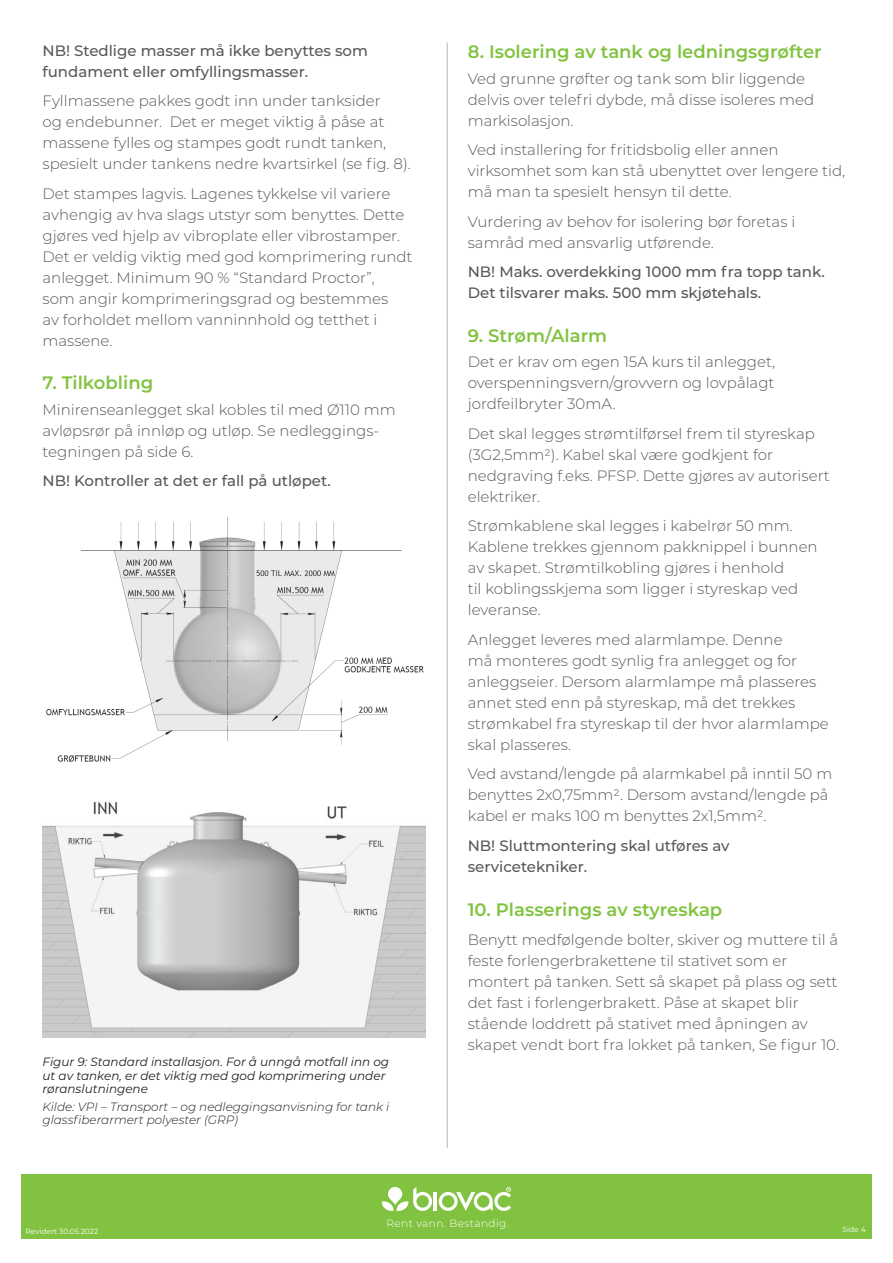
<style>
.page{position:relative;width:893px;height:1263px;background:#fff}
.page>*{position:absolute;margin:0;border:0;box-sizing:border-box;transform-origin:0 0}
.t1{font:600 18px "Montserrat";color:#81c340}
.t2{font:300 15px/21px "Montserrat";color:#57585a}
.t3{font:500 15px/21px "Montserrat";color:#57585a}
.t4{font:italic 12px/13.5px "Montserrat";color:#231f20}
.t5{font:italic 300 12px/13.5px "Montserrat";color:#231f20}
.t6{font:300 10.5px "Montserrat";letter-spacing:.04em;color:#fff}
.t7{font:7.5px "Montserrat";color:#fff}
</style>
<div class="page">
<hr style="left:447px;top:43px;width:1px;height:1104px;background:#bbb5bb">
<div style="left:21px;top:1174px;width:851px;height:65px;background:#81c340"></div>
<hr style="left:434px;top:1192px;width:3px;height:19px;background:#fff">
<svg style="left:439px;top:1187px;width:72px;height:24px"></svg>
<svg style="left:382px;top:1187px;width:50px;height:24px"></svg>
<img style="left:46px;top:517px;width:378px;height:245px">
<img style="left:43px;top:801px;width:382px;height:236px">
<p class="t3" style="left:43px;top:39px;width:327px">NB! Stedlige masser må ikke benyttes som fundament eller omfyllingsmasser.</p>
<p class="t2" style="left:43px;top:90px;width:370px">Fyllmassene pakkes godt inn under tanksider<br>og endebunner. Det er meget viktig å påse at massene fylles og stampes godt rundt tanken, spesielt under tankens nedre kvartsirkel (se fig. 8).</p>
<p class="t2" style="left:43px;top:182px;width:372px">Det stampes lagvis. Lagenes tykkelse vil variere avhengig av hva slags utstyr som benyttes. Dette gjøres ved hjelp av vibroplate eller vibrostamper.<br>Det er veldig viktig med god komprimering rundt anlegget. Minimum 90 % “Standard Proctor”,<br>som angir komprimeringsgrad og bestemmes<br>av forholdet mellom vanninnhold og tetthet i massene.</p>
<p class="t1" style="left:43px;top:370px;width:112px">7. Tilkobling</p>
<p class="t2" style="left:43px;top:398px;width:355px">Minirenseanlegget skal kobles til med Ø110 mm avløpsrør på innløp og utløp. Se nedleggings&shy;tegningen på side 6.</p>
<p class="t3" style="left:43px;top:470px;width:290px">NB! Kontroller at det er fall på utløpet.</p>
<p class="t4" style="left:43px;top:1055px;width:348px">Figur 9: Standard installasjon. For å unngå motfall inn og ut av tanken, er det viktig med god komprimering under røranslutningene</p>
<p class="t5" style="left:43px;top:1099px;width:348px">Kilde: VPI – Transport – og nedleggingsanvisning for tank i glassfiberarmert polyester (GRP)</p>
<p class="t1" style="left:468px;top:39px;width:356px">8. Isolering av tank og ledningsgrøfter</p>
<p class="t2" style="left:468px;top:67px;width:348px">Ved grunne grøfter og tank som blir liggende delvis over telefri dybde, må disse isoleres med markisolasjon.</p>
<p class="t2" style="left:468px;top:139px;width:379px">Ved installering for fritidsbolig eller annen virksomhet som kan stå ubenyttet over lengere tid, må man ta spesielt hensyn til dette.</p>
<p class="t2" style="left:468px;top:210px;width:329px">Vurdering av behov for isolering bør foretas i samråd med ansvarlig utførende.</p>
<p class="t3" style="left:468px;top:261px;width:359px">NB! Maks. overdekking 1000 mm fra topp tank.<br>Det tilsvarer maks. 500 mm skjøtehals.</p>
<p class="t1" style="left:468px;top:323px;width:141px">9. Strøm/Alarm</p>
<p class="t2" style="left:468px;top:351px;width:309px;text-align:justify">Det er krav om egen 15A kurs til anlegget, overspenningsvern/grovvern og lovpålagt jordfeilbryter 30mA.</p>
<p class="t2" style="left:468px;top:422px;width:364px">Det skal legges strømtilførsel frem til styreskap (3G2,5mm2). Kabel skal være godkjent for nedgraving f.eks. PFSP. Dette gjøres av autorisert elektriker.</p>
<p class="t2" style="left:468px;top:515px;width:351px">Strømkablene skal legges i kabelrør 50 mm.<br>Kablene trekkes gjennom pakknippel i bunnen av skapet. Strømtilkobling gjøres i henhold<br>til koblingsskjema som ligger i styreskap ved leveranse.</p>
<p class="t2" style="left:468px;top:628px;width:363px">Anlegget leveres med alarmlampe. Denne<br>må monteres godt synlig fra anlegget og for anleggseier. Dersom alarmlampe må plasseres annet sted enn på styreskap, må det trekkes strømkabel fra styreskap til der hvor alarmlampe skal plasseres.</p>
<p class="t2" style="left:468px;top:763px;width:366px">Ved avstand/lengde på alarmkabel på inntil 50 m benyttes 2x0,75mm2. Dersom avstand/lengde på kabel er maks 100 m benyttes 2x1,5mm2.</p>
<p class="t3" style="left:468px;top:834px;width:263px">NB! Sluttmontering skal utføres av servicetekniker.</p>
<p class="t1" style="left:468px;top:896px;width:256px">10. Plasserings av styreskap</p>
<p class="t2" style="left:468px;top:929px;width:373px">Benytt medfølgende bolter, skiver og muttere til å feste forlengerbrakettene til stativet som er montert på tanken. Sett så skapet på plass og sett det fast i forlengerbrakett. Påse at skapet blir stående loddrett på stativet med åpningen av skapet vendt bort fra lokket på tanken, Se figur 10.</p>
<p class="t6" style="left:387px;top:1216px;width:124px">Rent vann. Bestandig.</p>
<p class="t7" style="left:26px;top:1226px;width:74px">Revidert 30.05.2022</p>
<p class="t7" style="left:843px;top:1224px;width:25px">Side 4</p>
</div>
